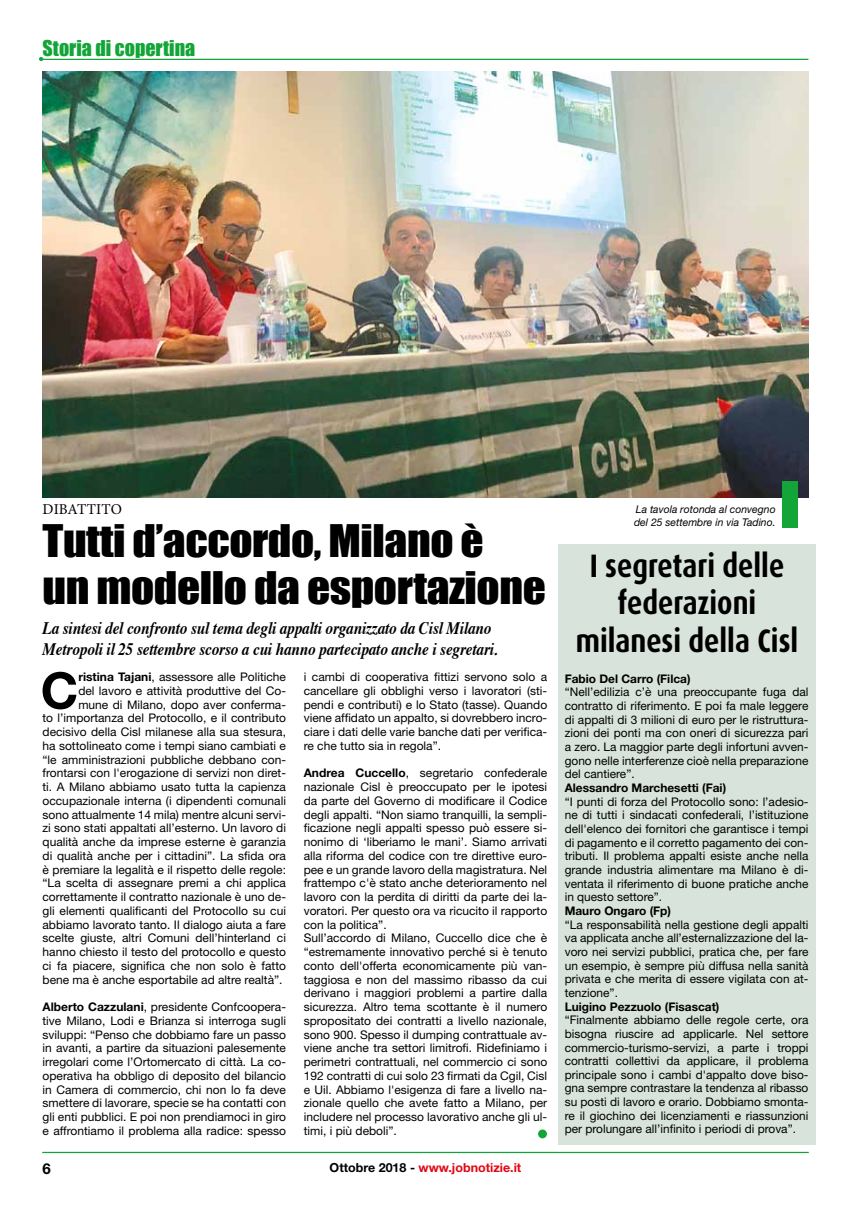
<style>
.page{position:relative;width:851px;height:1205px;background:#fff}
.page>*{position:absolute;margin:0;border:0;box-sizing:border-box;transform-origin:0 0}
.t1{font:700 50.38px "Helvetica Neue";color:#000}
.t2{font:41.25px/47.5px "Impact";letter-spacing:-.01em;color:#000;scale:1.1 1}
.t3{font:700 32.5px/37.4px "Dax";color:#000;text-align:center;scale:.85 1}
.t4{font:20px "Impact";color:#13a538}
.t5{font:italic 700 17.5px/21px "Times";letter-spacing:-.01em;color:#000;scale:.87 1}
.t6{font:15px "Minion Pro";letter-spacing:.005em;color:#000}
.t7{font:700 15px "Helvetica Neue";color:#000}
.t8{font:700 12.5px "Helvetica Neue";color:#e30613}
.t9{font:11.88px/13.8px "Helvetica Neue";color:#000;text-align:justify}
.t10{font:700 11.88px "Helvetica Neue";color:#000}
.t11{font:italic 10.62px/12.2px "Helvetica Neue";color:#000}
.s1{font-weight:700}
.s2{color:#000}
</style>
<div class="page">
<hr style="left:42px;top:1152px;width:766px;height:1px;background:#13a538">
<hr style="left:42px;top:59px;width:766px;height:1px;background:#13a538">
<svg style="left:39px;top:57px;width:4px;height:4px"></svg>
<div style="left:558px;top:544px;width:257px;height:600px;background:#d8e3db"></div>
<img style="left:43px;top:71px;width:765px;height:427px">
<div style="left:781px;top:481px;width:16px;height:47px;background:#13a538"></div>
<div style="left:538px;top:1129px;width:9px;height:9px;background:#13a538;border-radius:50%"></div>
<h3 class="t4" style="left:43px;top:32px;width:154px">Storia di copertina</h3>
<p class="t6" style="left:43px;top:499px;width:81px">DIBATTITO</p>
<h2 class="t2" style="left:43px;top:516px;width:459px">Tutti d’accordo, Milano è<br>un modello da esportazione</h2>
<h3 class="t5" style="left:43px;top:616px;width:524px">La sintesi del confronto sul tema degli appalti organizzato da Cisl Milano<br>Metropoli il 25 settembre scorso a cui hanno partecipato anche i segretari.</h3>
<p class="t11" style="left:634px;top:503px;width:143px">La tavola rotonda al convegno del 25 settembre in via Tadino.</p>
<h3 class="t3" style="left:575px;top:547px;width:263px">I segretari delle federazioni milanesi della Cisl</h3>
<h1 class="t1" style="left:41px;top:659px;width:39px">C</h1>
<p class="t9" style="left:43px;top:670px;width:245px;text-align:right"><span class="s1">ristina Tajani</span>, assessore alle Politiche<br>del lavoro e attività produttive del Co-<br>mune di Milano, dopo aver conferma-<br>to l’importanza del Protocollo, e il contributo decisivo della Cisl milanese alla sua stesura, ha sottolineato come i tempi siano cambiati e “le amministrazioni pubbliche debbano con&shy;frontarsi con l'erogazione di servizi non diret&shy;ti. A Milano abbiamo usato tutta la capienza occupazionale interna (i dipendenti comunali sono attualmente 14 mila) mentre alcuni servi&shy;zi sono stati appaltati all’esterno. Un lavoro di qualità anche da imprese esterne è garanzia di qualità anche per i cittadini”. La sfida ora è premiare la legalità e il rispetto delle regole: “La scelta di assegnare premi a chi applica correttamente il contratto nazionale è uno de&shy;gli elementi qualificanti del Protocollo su cui abbiamo lavorato tanto. Il dialogo aiuta a fare scelte giuste, altri Comuni dell’hinterland ci hanno chiesto il testo del protocollo e questo ci fa piacere, significa che non solo è fatto bene ma è anche esportabile ad altre realtà”.</p>
<p class="t9" style="left:43px;top:1000px;width:245px"><span class="s1">Alberto Cazzulani</span>, presidente Confcoopera&shy;tive Milano, Lodi e Brianza si interroga sugli sviluppi: “Penso che dobbiamo fare un passo in avanti, a partire da situazioni palesemente irregolari come l’Ortomercato di città. La co&shy;operativa ha obbligo di deposito del bilancio in Camera di commercio, chi non lo fa deve smettere di lavorare, specie se ha contatti con gli enti pubblici. E poi non prendiamoci in giro e affrontiamo il problema alla radice: spesso</p>
<p class="t9" style="left:304px;top:670px;width:245px">i cambi di cooperativa fittizi servono solo a cancellare gli obblighi verso i lavoratori (sti&shy;pendi e contributi) e lo Stato (tasse). Quando viene affidato un appalto, si dovrebbero incro&shy;ciare i dati delle varie banche dati per verifica&shy;re che tutto sia in regola”.</p>
<p class="t9" style="left:304px;top:766px;width:245px;text-align:left"><span class="s1">Andrea Cuccello</span>, segretario confederale nazionale Cisl è preoccupato per le ipotesi da parte del Governo di modificare il Codice degli appalti. “Non siamo tranquilli, la sempli&shy;ficazione negli appalti spesso può essere si&shy;nonimo di ‘liberiamo le mani’. Siamo arrivati alla riforma del codice con tre direttive euro&shy;pee e un grande lavoro della magistratura. Nel frattempo c'è stato anche deterioramento nel lavoro con la perdita di diritti da parte dei la&shy;voratori. Per questo ora va ricucito il rapporto con la politica”.<br>Sull’accordo di Milano, Cuccello dice che è “estremamente innovativo perché si è tenuto conto dell'offerta economicamente più van&shy;taggiosa e non del massimo ribasso da cui derivano i maggiori problemi a partire dalla sicurezza. Altro tema scottante è il numero spropositato dei contratti a livello nazionale, sono 900. Spesso il dumping contrattuale av&shy;viene anche tra settori limitrofi. Ridefiniamo i perimetri contrattuali, nel commercio ci sono 192 contratti di cui solo 23 firmati da Cgil, Cisl e Uil. Abbiamo l'esigenza di fare a livello na&shy;zionale quello che avete fatto a Milano, per includere nel processo lavorativo anche gli ul&shy;timi, i più deboli”.</p>
<p class="t10" style="left:564px;top:671px;width:127px">Fabio Del Carro (Filca)</p>
<p class="t9" style="left:564px;top:685px;width:245px">“Nell’edilizia c’è una preoccupante fuga dal contratto di riferimento. E poi fa male leggere di appalti di 3 milioni di euro per le ristruttura&shy;zioni dei ponti ma con oneri di sicurezza pari a zero. La maggior parte degli infortuni avven&shy;gono nelle interferenze cioè nella preparazione del cantiere”.</p>
<p class="t10" style="left:564px;top:780px;width:163px">Alessandro Marchesetti (Fai)</p>
<p class="t9" style="left:564px;top:794px;width:245px">“I punti di forza del Protocollo sono: l’adesio&shy;ne di tutti i sindacati confederali, l’istituzione dell'elenco dei fornitori che garantisce i tempi di pagamento e il corretto pagamento dei con&shy;tributi. Il problema appalti esiste anche nella grande industria alimentare ma Milano è di&shy;ventata il riferimento di buone pratiche anche in questo settore”.</p>
<p class="t10" style="left:564px;top:903px;width:108px">Mauro Ongaro (Fp)</p>
<p class="t9" style="left:564px;top:917px;width:245px">“La responsabilità nella gestione degli appalti va applicata anche all’esternalizzazione del la&shy;voro nei servizi pubblici, pratica che, per fare un esempio, è sempre più diffusa nella sanità privata e che merita di essere vigilata con at&shy;tenzione”.</p>
<p class="t10" style="left:564px;top:999px;width:156px">Luigino Pezzuolo (Fisascat)</p>
<p class="t9" style="left:564px;top:1013px;width:245px">“Finalmente abbiamo delle regole certe, ora bisogna riuscire ad applicarle. Nel settore commercio-turismo-servizi, a parte i troppi contratti collettivi da applicare, il problema principale sono i cambi d'appalto dove biso&shy;gna sempre contrastare la tendenza al ribasso su posti di lavoro e orario. Dobbiamo smonta&shy;re il giochino dei licenziamenti e riassunzioni per prolungare all’infinito i periodi di prova”.</p>
<p class="t7" style="left:43px;top:1159px;width:10px">6</p>
<p class="t8" style="left:329px;top:1160px;width:193px"><span class="s2">Ottobre 2018 -</span> www.jobnotizie.it</p>
</div>
